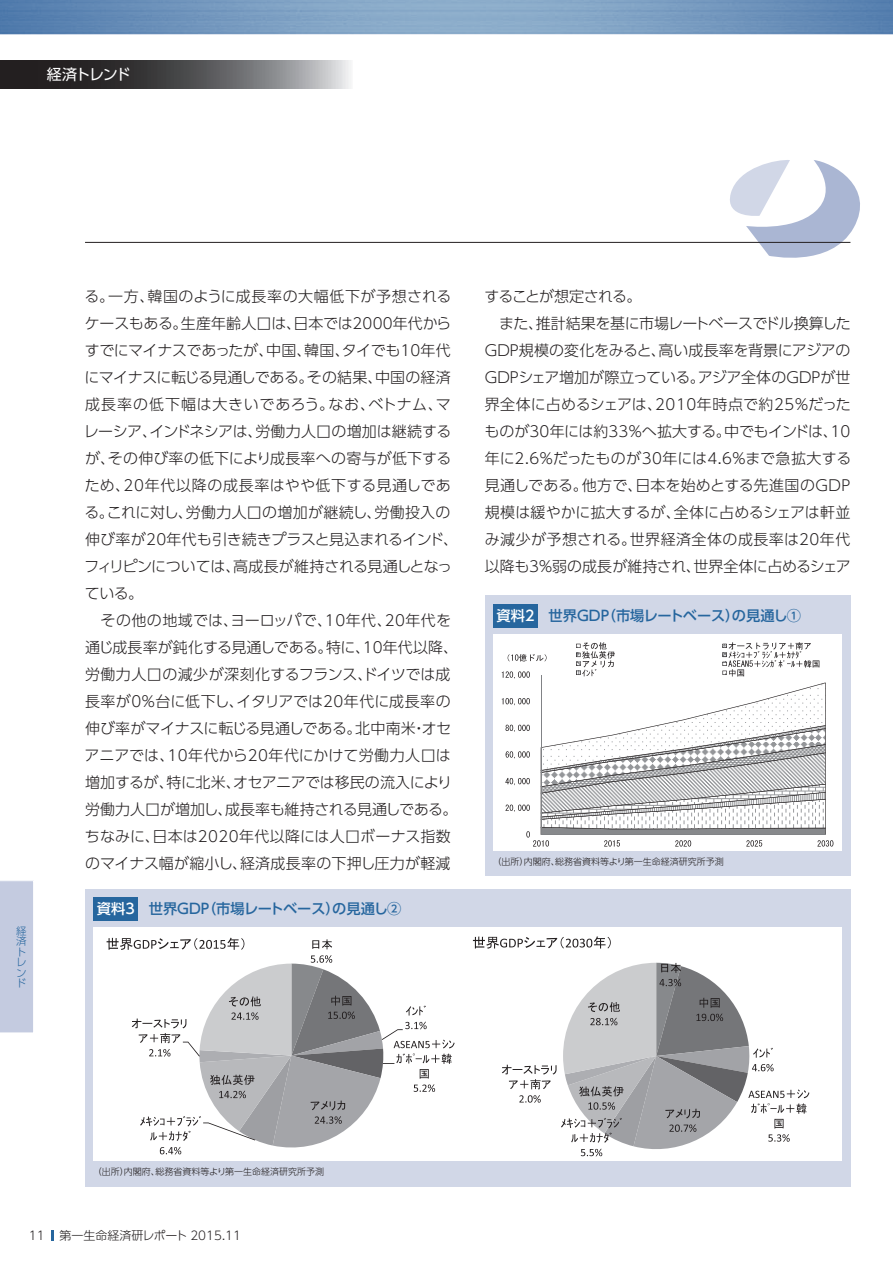
<style>
.page{position:relative;width:893px;height:1263px;background:#fff}
.page>*{position:absolute;margin:0;border:0;box-sizing:border-box;transform-origin:0 0}
.t1{font:300 15px/27px "UD Shin Go Pro";letter-spacing:.005em;color:#231f20}
.t2{font:15px "UD Shin Go Pro";letter-spacing:-.095em;color:#fff}
.t3{font:500 14.25px "UD Shin Go Pro";color:#26669e}
.t4{font:300 12px "UD Shin Go Pro";color:#231f20}
.t5{font:300 10.5px/10.5px "UD Shin Go Pro";color:#26669e;text-align:justify}
.t6{font:300 9px "UD Shin Go Pro";color:#231f20}
.s1{color:#fff}
</style>
<div class="page">
<svg style="left:724px;top:160px;width:136px;height:98px"></svg>
<div style="left:485px;top:595px;width:365px;height:281px;background:#d1d7e7"></div>
<div style="left:493px;top:604px;width:45px;height:23px;background:#26669e"></div>
<div style="left:493px;top:634px;width:349px;height:216px;background:#fff"></div>
<svg style="left:502px;top:642px;width:331px;height:204px"></svg>
<div style="left:85px;top:889px;width:765px;height:297px;background:#d1d7e7"></div>
<div style="left:94px;top:897px;width:44px;height:24px;background:#26669e"></div>
<div style="left:94px;top:927px;width:748px;height:234px;background:#fff"></div>
<svg style="left:107px;top:938px;width:348px;height:217px"></svg>
<svg style="left:502px;top:963px;width:307px;height:193px"></svg>
<svg style="left:473px;top:936px;width:138px;height:13px"></svg>
<img style="left:0;top:0;width:893px;height:34px">
<svg style="left:51px;top:1230px;width:3px;height:11px"></svg>
<svg style="left:0;top:61px;width:351px;height:27px;background:#5a5a5b"></svg>
<div style="left:0;top:880px;width:33px;height:153px;background:#c4cbe0"></div>
<hr style="left:85px;top:242px;width:765px;height:1px;background:#231f20">
<p class="t2" style="left:47px;top:62px;width:86px">経済トレンド</p>
<p class="t1" style="left:84px;top:283px;width:376px">る。一方、韓国のように成長率の大幅低下が予想されるケースもある。生産年齢人口は、日本では2000年代からすでにマイナスであったが、中国、韓国、タイでも10年代にマイナスに転じる見通しである。その結果、中国の経済成長率の低下幅は大きいであろう。なお、ベトナム、マレーシア、インドネシアは、労働力人口の増加は継続するが、その伸び率の低下により成長率への寄与が低下するため、20年代以降の成長率はやや低下する見通しである。これに対し、労働力人口の増加が継続し、労働投入の伸び率が20年代も引き続きプラスと見込まれるインド、フィリピンについては、高成長が維持される見通しとなっている。<br>　その他の地域では、ヨーロッパで、10年代、20年代を通じ成長率が鈍化する見通しである。特に、10年代以降、労働力人口の減少が深刻化するフランス、ドイツでは成長率が0％台に低下し、イタリアでは20年代に成長率の伸び率がマイナスに転じる見通しである。北中南米・オセアニアでは、10年代から20年代にかけて労働力人口は増加するが、特に北米、オセアニアでは移民の流入により労働力人口が増加し、成長率も維持される見通しである。ちなみに、日本は2020年代以降には人口ボーナス指数のマイナス幅が縮小し、経済成長率の下押し圧力が軽減</p>
<p class="t1" style="left:484px;top:283px;width:368px">することが想定される。<br>　また、推計結果を基に市場レートベースでドル換算した<br>GDP規模の変化をみると、高い成長率を背景にアジアの<br>GDPシェア増加が際立っている。アジア全体のGDPが世界全体に占めるシェアは、2010年時点で約25％だったものが30年には約33％へ拡大する。中でもインドは、10年に2.6％だったものが30年には4.6％まで急拡大する見通しである。他方で、日本を始めとする先進国のGDP規模は緩やかに拡大するが、全体に占めるシェアは軒並み減少が予想される。世界経済全体の成長率は20年代以降も3％弱の成長が維持され、世界全体に占めるシェア</p>
<p class="t3" style="left:497px;top:604px;width:306px"><span class="s1">資料2</span> 世界GDP（市場レートベース）の見通し①</p>
<p class="t6" style="left:493px;top:854px;width:233px">（出所）内閣府、総務省資料等より第一生命経済研究所予測</p>
<p class="t5" style="left:16px;top:925px;width:12px">経済トレンド</p>
<p class="t3" style="left:97px;top:897px;width:306px"><span class="s1">資料3</span> 世界GDP（市場レートベース）の見通し②</p>
<p class="t6" style="left:93px;top:1164px;width:233px">（出所）内閣府、総務省資料等より第一生命経済研究所予測</p>
<p class="t4" style="left:29px;top:1225px;width:214px">11 第一生命経済研レポート 2015.11</p>
</div>
